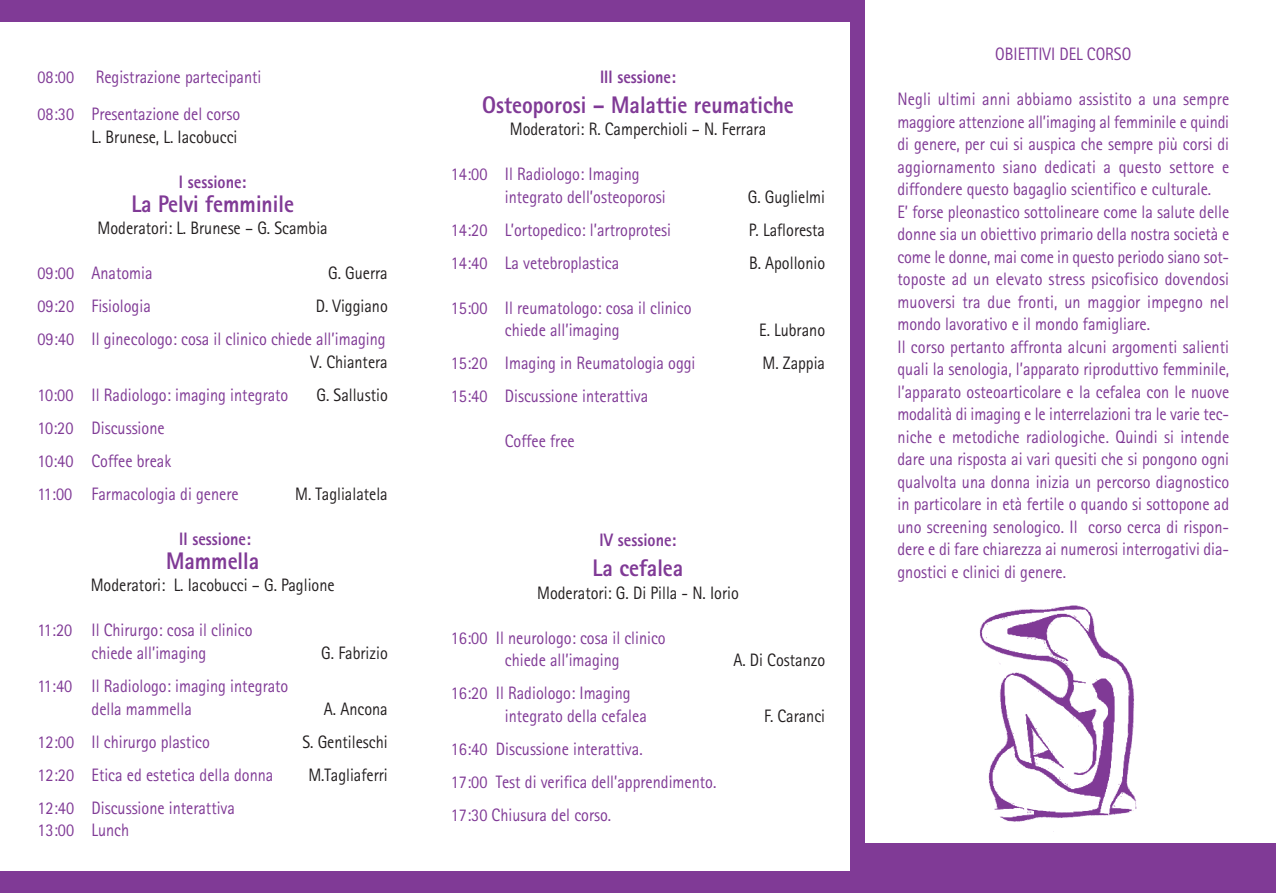
<style>
.page{position:relative;width:1276px;height:893px;background:#fff}
.page>*{position:absolute;margin:0;border:0;box-sizing:border-box;transform-origin:0 0}
.t1{font:800 24px "Rotis Sans Serif";color:#803a96;scale:.9 1}
.t2{font:18px/22.5px "Rotis Sans Serif";color:#803a96;scale:.9 1}
.t3{font:18px "Rotis Sans Serif";color:#231f20;scale:.9 1}
.t4{font:800 18px "Rotis Sans Serif";color:#803a96;scale:.9 1}
</style>
<div class="page">
<div style="left:0;top:0;width:850px;height:21px;background:#803a96"></div>
<div style="left:850px;top:0;width:15px;height:876px;background:#803a96"></div>
<div style="left:0;top:872px;width:1275px;height:21px;background:#803a96"></div>
<div style="left:855px;top:843px;width:420px;height:50px;background:#803a96"></div>
<img style="left:979px;top:605px;width:158px;height:227px">
<p class="t2" style="left:38px;top:58px;width:250px;line-height:37.5px">08:00 Registrazione partecipanti<br>08:30 Presentazione del corso</p>
<p class="t3" style="left:92px;top:126px;width:164px">L. Brunese, L. Iacobucci</p>
<p class="t4" style="left:179px;top:170px;width:76px">I sessione:</p>
<h1 class="t1" style="left:131px;top:189px;width:182px">La Pelvi femminile</h1>
<p class="t3" style="left:98px;top:218px;width:257px">Moderatori: L. Brunese – G. Scambia</p>
<p class="t2" style="left:38px;top:262px;width:129px">09:00 Anatomia</p>
<p class="t3" style="left:328px;top:263px;width:68px">G. Guerra</p>
<p class="t2" style="left:38px;top:295px;width:127px">09:20 Fisiologia</p>
<p class="t3" style="left:316px;top:296px;width:81px">D. Viggiano</p>
<p class="t2" style="left:38px;top:328px;width:388px">09:40 Il ginecologo: cosa il clinico chiede all’imaging</p>
<p class="t3" style="left:310px;top:351px;width:87px">V. Chiantera</p>
<p class="t2" style="left:38px;top:383px;width:280px">10:00 Il Radiologo: imaging integrato</p>
<p class="t3" style="left:316px;top:384px;width:81px">G. Sallustio</p>
<p class="t2" style="left:38px;top:411px;width:225px;line-height:33px">10:20 Discussione<br>10:40 Coffee break<br>11:00 Farmacologia di genere</p>
<p class="t3" style="left:295px;top:483px;width:104px">M. Taglialatela</p>
<p class="t4" style="left:179px;top:527px;width:81px">II sessione:</p>
<h1 class="t1" style="left:166px;top:546px;width:105px">Mammella</h1>
<p class="t3" style="left:91px;top:575px;width:272px">Moderatori: L. Iacobucci – G. Paglione</p>
<p class="t2" style="left:38px;top:619px;width:240px;text-align:center">11:20 Il Chirurgo: cosa il clinico chiede all’imaging</p>
<p class="t3" style="left:321px;top:642px;width:75px">G. Fabrizio</p>
<p class="t2" style="left:92px;top:674px;width:220px;text-indent:-54px">11:40 Il Radiologo: imaging integrato della mammella</p>
<p class="t3" style="left:324px;top:698px;width:72px">A. Ancona</p>
<p class="t2" style="left:38px;top:730px;width:193px">12:00 Il chirurgo plastico</p>
<p class="t3" style="left:302px;top:731px;width:96px">S. Gentileschi</p>
<p class="t2" style="left:38px;top:763px;width:263px">12:20 Etica ed estetica della donna</p>
<p class="t3" style="left:308px;top:764px;width:90px">M.Tagliaferri</p>
<p class="t2" style="left:38px;top:796px;width:221px">12:40 Discussione interattiva<br>13:00 Lunch</p>
<p class="t4" style="left:600px;top:65px;width:86px">III sessione:</p>
<h1 class="t1" style="left:482px;top:90px;width:348px">Osteoporosi – Malattie reumatiche</h1>
<p class="t3" style="left:510px;top:119px;width:286px">Moderatori: R. Camperchioli – N. Ferrara</p>
<p class="t2" style="left:505px;top:163px;width:180px;text-indent:-54px">14:00 Il Radiologo: Imaging integrato dell’osteoporosi</p>
<p class="t3" style="left:748px;top:186px;width:87px">G. Guglielmi</p>
<p class="t2" style="left:451px;top:218px;width:246px">14:20 L’ortopedico: l’artroprotesi</p>
<p class="t3" style="left:749px;top:219px;width:86px">P. Lafloresta</p>
<p class="t2" style="left:451px;top:251px;width:189px">14:40 La vetebroplastica</p>
<p class="t3" style="left:749px;top:252px;width:86px">B. Apollonio</p>
<p class="t2" style="left:505px;top:296px;width:209px;text-indent:-54px">15:00 Il reumatologo: cosa il clinico chiede all’imaging</p>
<p class="t3" style="left:759px;top:320px;width:75px">E. Lubrano</p>
<p class="t2" style="left:451px;top:352px;width:273px">15:20 Imaging in Reumatologia oggi</p>
<p class="t3" style="left:762px;top:353px;width:71px">M. Zappia</p>
<p class="t2" style="left:451px;top:385px;width:221px">15:40 Discussione interattiva</p>
<p class="t2" style="left:505px;top:430px;width:79px">Coffee free</p>
<p class="t4" style="left:599px;top:529px;width:87px">IV sessione:</p>
<h1 class="t1" style="left:592px;top:553px;width:102px">La cefalea</h1>
<p class="t3" style="left:537px;top:582px;width:226px">Moderatori: G. Di Pilla - N. Iorio</p>
<p class="t2" style="left:451px;top:626px;width:240px;text-align:center">16:00 Il neurologo: cosa il clinico chiede all’imaging</p>
<p class="t3" style="left:733px;top:650px;width:103px">A. Di Costanzo</p>
<p class="t2" style="left:505px;top:682px;width:159px;text-indent:-54px">16:20 Il Radiologo: Imaging integrato della cefalea</p>
<p class="t2" style="left:451px;top:732px;width:296px;line-height:33px">16:40 Discussione interattiva.<br>17:00 Test di verifica dell’apprendimento.<br>17:30 Chiusura del corso.</p>
<p class="t3" style="left:764px;top:705px;width:69px">F. Caranci</p>
<p class="t2" style="left:995px;top:43px;width:153px">OBIETTIVI DEL CORSO</p>
<p class="t2" style="left:897px;top:88px;width:370px">Negli ultimi anni abbiamo assistito a una sempre maggiore attenzione all’imaging al femminile e quindi di genere, per cui si auspica che sempre più corsi di aggiornamento siano dedicati a questo settore e diffondere questo bagaglio scientifico e culturale.<br>E’ forse pleonastico sottolineare come la salute delle donne sia un obiettivo primario della nostra società e come le donne, mai come in questo periodo siano sot&shy;toposte ad un elevato stress psicofisico dovendosi muoversi tra due fronti, un maggior impegno nel mondo lavorativo e il mondo famigliare.<br>Il corso pertanto affronta alcuni argomenti salienti quali la senologia, l’apparato riproduttivo femminile, l’apparato osteoarticolare e la cefalea con le nuove modalità di imaging e le interrelazioni tra le varie tec&shy;niche e metodiche radiologiche. Quindi si intende dare una risposta ai vari quesiti che si pongono ogni qualvolta una donna inizia un percorso diagnostico in particolare in età fertile o quando si sottopone ad uno screening senologico. Il corso cerca di rispon&shy;dere e di fare chiarezza ai numerosi interrogativi dia&shy;gnostici e clinici di genere.</p>
</div>
